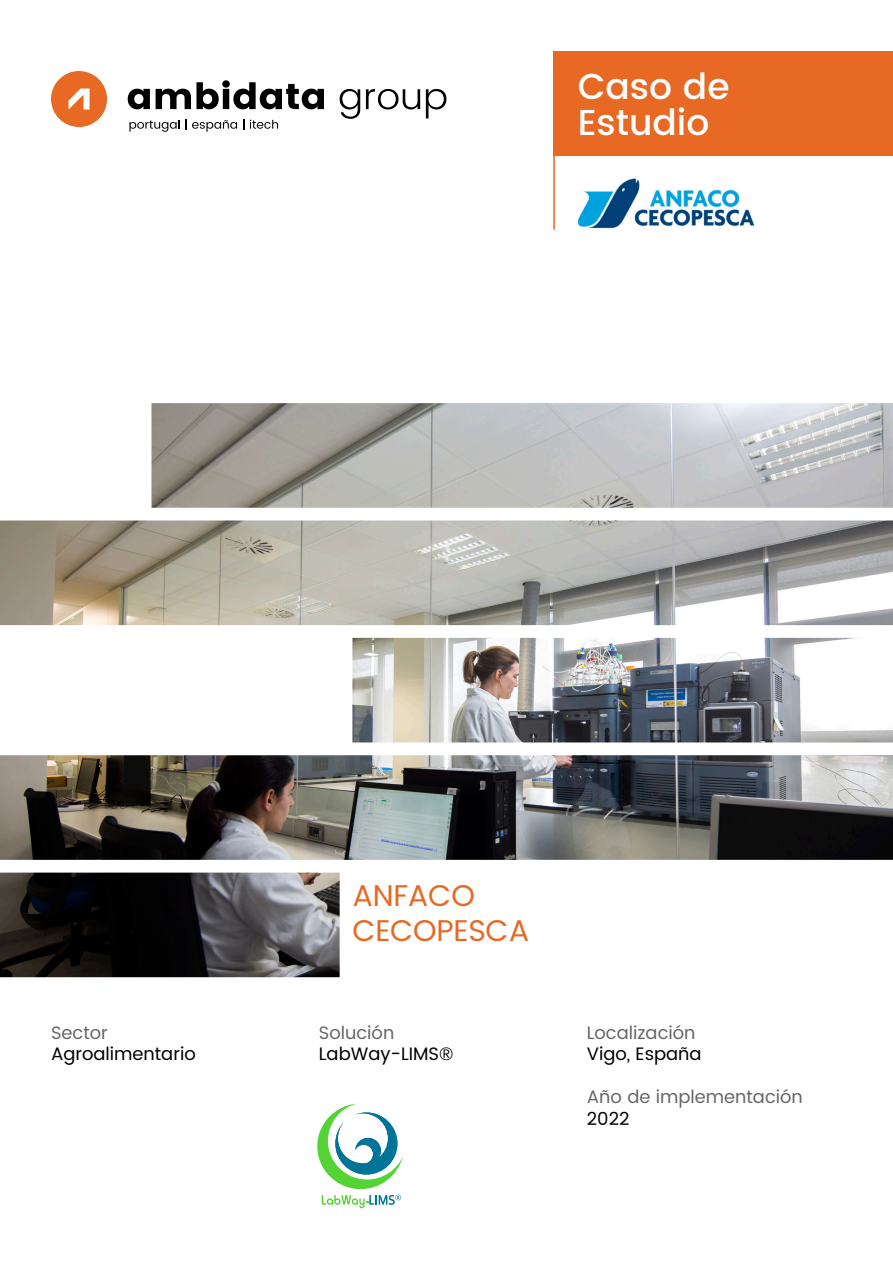
<style>
.page{position:relative;width:893px;height:1263px;background:#fff}
.page>*{position:absolute;margin:0;border:0;box-sizing:border-box;transform-origin:0 0}
.t1{font:500 36px/36px "Poppins";color:#fff}
.t2{font:30px "Poppins";letter-spacing:-.01em;color:#e76924}
.t3{font:18px "Poppins";color:#666}
.t4{font:18px "Poppins";color:#000}
</style>
<div class="page">
<svg style="left:128px;top:89px;width:22px;height:20px"></svg>
<svg style="left:156px;top:80px;width:168px;height:29px"></svg>
<svg style="left:340px;top:89px;width:20px;height:30px"></svg>
<svg style="left:366px;top:89px;width:54px;height:20px"></svg>
<svg style="left:426px;top:89px;width:20px;height:29px"></svg>
<svg style="left:129px;top:119px;width:108px;height:13px"></svg>
<svg style="left:250px;top:120px;width:28px;height:9px"></svg>
<svg style="left:51px;top:71px;width:56px;height:56px"></svg>
<div style="left:553px;top:51px;width:340px;height:105px;background:#e76924"></div>
<img style="left:0;top:403px;width:893px;height:574px">
<hr style="left:553px;top:51px;width:2px;height:179px;background:#e76924">
<svg style="left:317px;top:1104px;width:86px;height:85px"></svg>
<svg style="left:322px;top:1195px;width:79px;height:13px"></svg>
<img style="left:577px;top:178px;width:178px;height:51px">
<p class="t1" style="left:578px;top:69px;width:153px">Caso de<br>Estudio</p>
<p class="t3" style="left:51px;top:1019px;width:58px">Sector</p>
<p class="t4" style="left:51px;top:1041px;width:146px">Agroalimentario</p>
<p class="t2" style="left:352px;top:874px;width:124px">ANFACO</p>
<p class="t2" style="left:352px;top:908px;width:178px">CECOPESCA</p>
<p class="t3" style="left:319px;top:1019px;width:77px">Solución</p>
<p class="t4" style="left:319px;top:1041px;width:136px">LabWay-LIMS®</p>
<p class="t3" style="left:587px;top:1019px;width:110px">Localización</p>
<p class="t4" style="left:587px;top:1041px;width:116px">Vigo, España</p>
<p class="t3" style="left:587px;top:1084px;width:217px">Año de implementación</p>
<p class="t4" style="left:587px;top:1105px;width:44px">2022</p>
</div>
